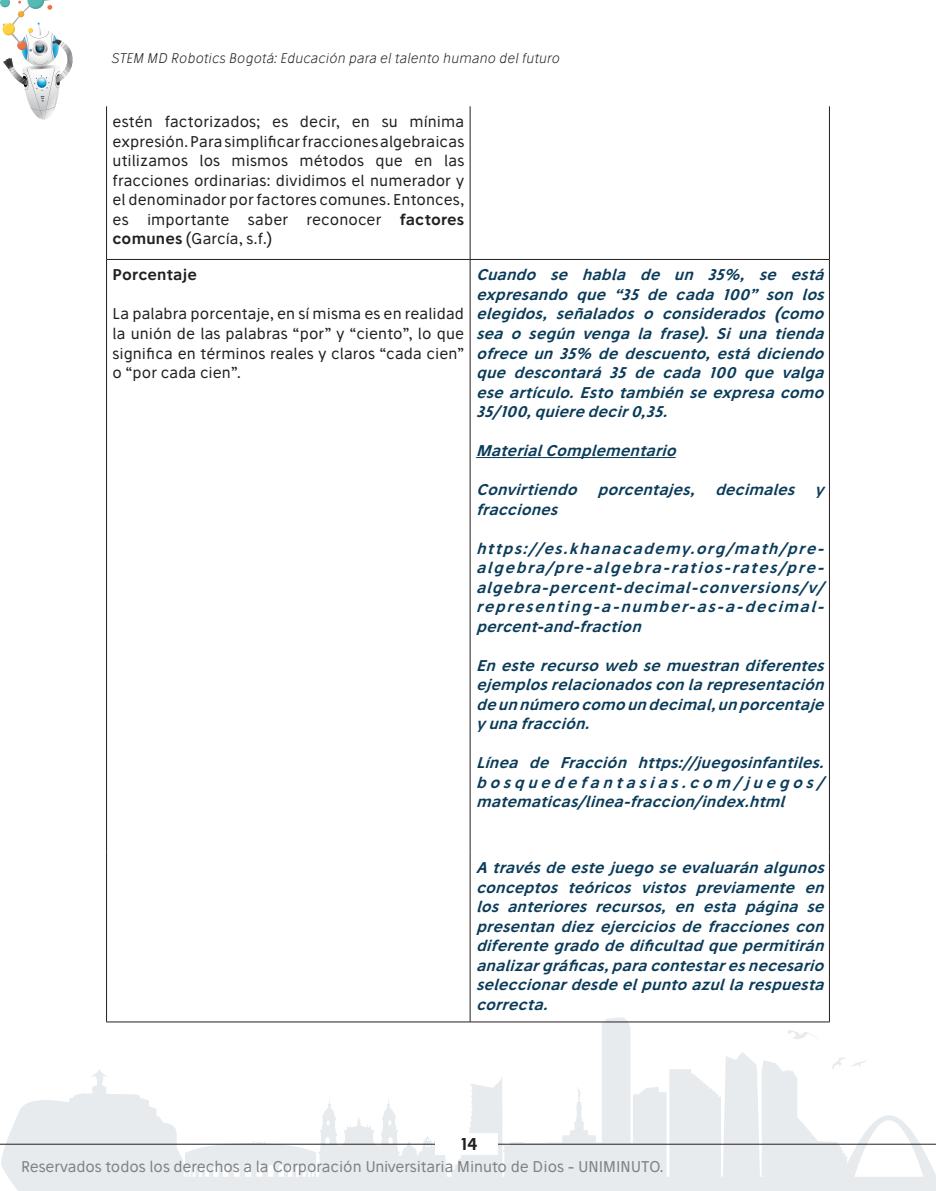
<style>
.page{position:relative;width:936px;height:1191px;background:#fff}
.page>*{position:absolute;margin:0;border:0;box-sizing:border-box;transform-origin:0 0}
.t1{font:600 16.5px "Stilu";color:#231f20}
.texto_profesor{font:italic 600 15px/19.5px "Stilu";letter-spacing:.005em;color:#0a3b59;text-align:justify}
.t2{font:15px/19.5px "Stilu";letter-spacing:.01em;color:#231f20;text-align:justify}
.t3{font:15px "Stilu";color:#808285}
.t4{font:600 15px "Stilu";letter-spacing:.01em;color:#231f20}
.t5{font:italic 300 13.5px "Stilu";letter-spacing:.01em;color:#231f20}
.s1{font-weight:600}
</style>
<div class="page">
<svg style="left:88px;top:1017px;width:847px;height:174px"></svg>
<svg style="left:1px;top:1093px;width:87px;height:98px"></svg>
<hr style="left:0;top:1144px;width:935px;height:1px;background:#231f20">
<div style="left:435px;top:1133px;width:62px;height:22px;background:#fff"></div>
<svg style="left:0;top:0;width:73px;height:119px"></svg>
<hr style="left:106px;top:260px;width:1px;height:592px;background:#231f20">
<hr style="left:106px;top:852px;width:1px;height:169px;background:#231f20">
<hr style="left:470px;top:106px;width:1px;height:153px;background:#231f20">
<hr style="left:470px;top:260px;width:1px;height:592px;background:#231f20">
<hr style="left:829px;top:260px;width:1px;height:592px;background:#231f20">
<hr style="left:470px;top:852px;width:1px;height:169px;background:#231f20">
<hr style="left:829px;top:852px;width:1px;height:169px;background:#231f20">
<hr style="left:106px;top:106px;width:1px;height:153px;background:#231f20">
<hr style="left:829px;top:106px;width:1px;height:153px;background:#231f20">
<hr style="left:106px;top:1021px;width:364px;height:1px;background:#231f20">
<hr style="left:470px;top:1021px;width:359px;height:1px;background:#231f20">
<hr style="left:106px;top:259px;width:364px;height:1px;background:#231f20">
<hr style="left:470px;top:259px;width:359px;height:1px;background:#231f20">
<hr style="left:476px;top:457px;width:199px;height:1px;background:#0a3b59">
<p class="t5" style="left:112px;top:50px;width:449px">STEM MD Robotics Bogotá: Educación para el talento humano del futuro</p>
<p class="t2" style="left:112px;top:112px;width:353px">estén factorizados; es decir, en su mínima expresión. Para simplificar fracciones algebraicas utilizamos los mismos métodos que en las fracciones ordinarias: dividimos el numerador y el denominador por factores comunes. Entonces, es importante saber reconocer <span class="s1">factores comunes</span> (García, s.f.)</p>
<p class="t4" style="left:112px;top:265px;width:86px">Porcentaje</p>
<p class="t2" style="left:112px;top:304px;width:353px">La palabra porcentaje, en sí misma es en realidad la unión de las palabras “por” y “ciento”, lo que significa en términos reales y claros “cada cien” o “por cada cien”.</p>
<p class="texto_profesor" style="left:476px;top:265px;width:354px">Cuando se habla de un 35%, se está expresando que “35 de cada 100” son los elegidos, señalados o considerados (como sea o según venga la frase). Si una tienda ofrece un 35% de descuento, está diciendo que descontará 35 de cada 100 que valga eseartículo.Estotambiénseexpresacomo 35/100,quieredecir0,35.</p>
<p class="texto_profesor" style="left:476px;top:440px;width:206px">MaterialComplementario</p>
<p class="texto_profesor" style="left:476px;top:479px;width:354px">Convirtiendo porcentajes, decimales y fracciones</p>
<p class="texto_profesor" style="left:476px;top:538px;width:354px">https://es.khanacademy.org/math/pre&shy;algebra/pre-algebra-ratios-rates/pre&shy;algebra-percent-decimal-conversions/v/ representing-a-number-as-a-decimal&shy;percent-and-fraction</p>
<p class="texto_profesor" style="left:476px;top:655px;width:354px">Enesterecursowebsemuestrandiferentes ejemplosrelacionadosconlarepresentación deunnúmerocomoundecimal,unporcentaje yunafracción.</p>
<p class="texto_profesor" style="left:476px;top:752px;width:354px">Línea de Fracción https://juegosinfantiles. bosquedefantasias.com/juegos/ matematicas/linea-fraccion/index.html</p>
<p class="texto_profesor" style="left:476px;top:857px;width:354px">A travésdeestejuegoseevaluaránalgunos conceptos teóricos vistos previamente en los anteriores recursos, en esta página se presentan diez ejercicios de fracciones con diferentegradodedificultadquepermitirán analizargráficas,paracontestaresnecesario seleccionardesdeelpuntoazullarespuesta correcta.</p>
<p class="t1" style="left:460px;top:1133px;width:19px">14</p>
<p class="t3" style="left:21px;top:1157px;width:644px">Reservados todos los derechos a la Corporación Universitaria Minuto de Dios - UNIMINUTO.</p>
</div>
